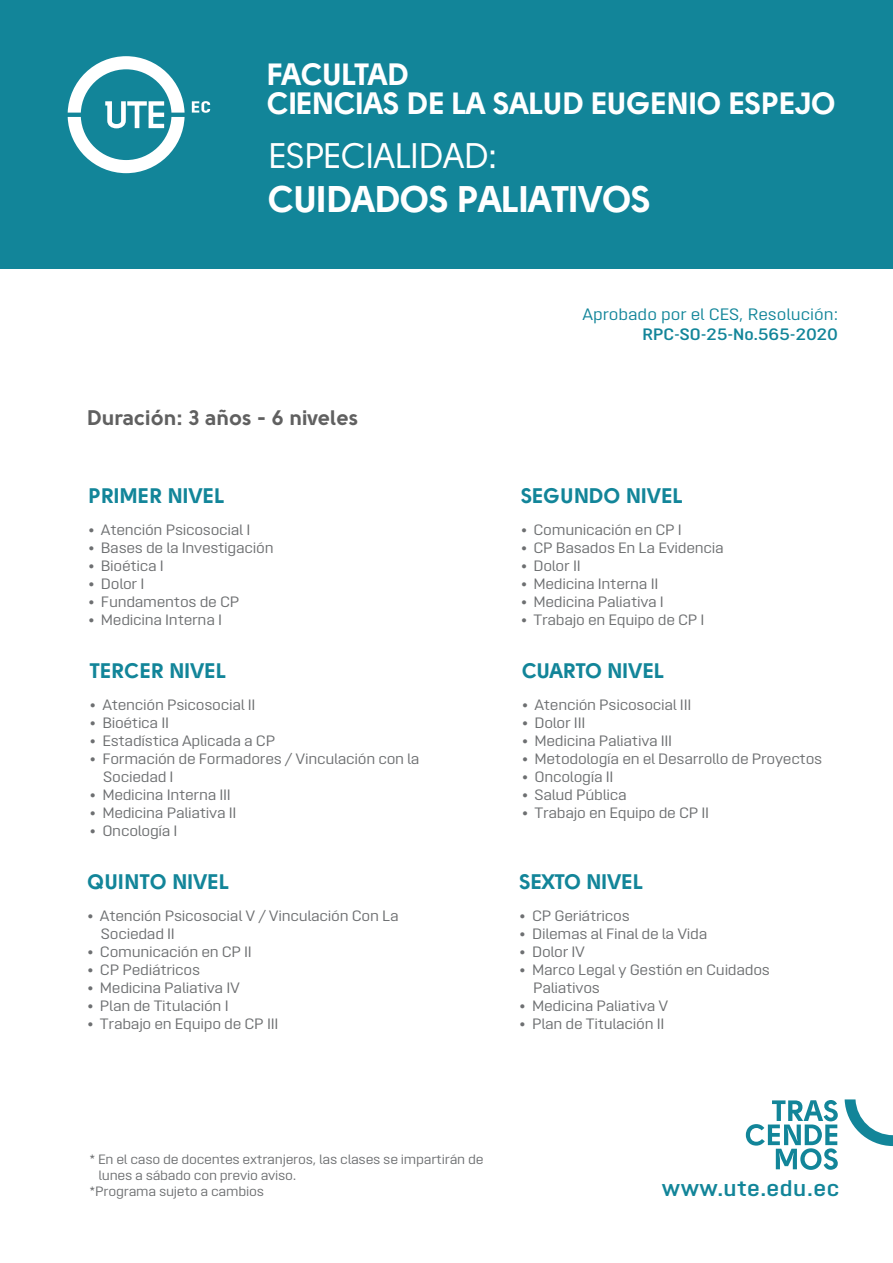
<style>
.page{position:relative;width:893px;height:1263px;background:#fff}
.page>*{position:absolute;margin:0;border:0;box-sizing:border-box;transform-origin:0 0}
.t1{font:36.9px "Solomon Sans Bold";letter-spacing:-.025em;color:#fff}
.t2{font:35.25px "Solomon Sans Normal";letter-spacing:-.04em;color:#fff}
.t3{font:30.6px/28.7px "Solomon Sans Bold";letter-spacing:-.02em;color:#fff}
.t4{font:600 22.65px "Opinion Pro Extended";letter-spacing:.025em;color:#128599}
.t5{font:21px "Solomon Sans Bold";color:#128599}
.t6{font:21px "Solomon Sans Bold";color:#606060}
.t7{font:21px "Solomon Sans Bold";letter-spacing:-.02em;color:#128599}
.t8{font:16.5px "Opinion Pro Extended";color:#128599}
.t9{font:600 16.5px "Opinion Pro Extended";color:#128599}
.t10{font:15px/18px "Opinion Pro Extended";letter-spacing:-.02em;color:#6d6f71}
.t11{font:13.5px "Opinion Pro Extended";letter-spacing:-.02em;color:#6d6f71}
</style>
<div class="page">
<div style="left:0;top:0;width:893px;height:268px;background:#128599"></div>
<svg style="left:68px;top:56px;width:117px;height:117px"></svg>
<svg style="left:192px;top:101px;width:18px;height:12px"></svg>
<svg style="left:746px;top:1100px;width:92px;height:70px"></svg>
<svg style="left:845px;top:1099px;width:48px;height:47px"></svg>
<h3 class="t3" style="left:267px;top:60px;width:570px">FACULTAD<br>CIENCIAS DE LA SALUD EUGENIO ESPEJO</h3>
<h2 class="t2" style="left:268px;top:136px;width:232px">ESPECIALIDAD:</h2>
<h1 class="t1" style="left:268px;top:178px;width:385px">CUIDADOS PALIATIVOS</h1>
<h3 class="t6" style="left:87px;top:406px;width:272px">Duración: 3 años - 6 niveles</h3>
<h3 class="t5" style="left:88px;top:483px;width:138px">PRIMER NIVEL</h3>
<p class="t10" style="left:88px;top:521px;width:163px">• Atención Psicosocial I</p>
<p class="t10" style="left:88px;top:539px;width:187px">• Bases de la Investigación</p>
<p class="t10" style="left:88px;top:557px;width:77px">• Bioética I</p>
<p class="t10" style="left:88px;top:575px;width:57px">• Dolor I</p>
<p class="t10" style="left:88px;top:593px;width:152px">• Fundamentos de CP</p>
<p class="t10" style="left:88px;top:611px;width:135px">• Medicina Interna I</p>
<h3 class="t5" style="left:90px;top:659px;width:138px">TERCER NIVEL</h3>
<p class="t10" style="left:90px;top:696px;width:167px">• Atención Psicosocial II</p>
<p class="t10" style="left:90px;top:714px;width:81px">• Bioética II</p>
<p class="t10" style="left:90px;top:732px;width:187px">• Estadística Aplicada a CP</p>
<p class="t10" style="left:103px;top:750px;width:318px;text-indent:-13px">• Formación de Formadores / Vinculación con la<br>Sociedad I</p>
<p class="t10" style="left:90px;top:786px;width:142px">• Medicina Interna III</p>
<p class="t10" style="left:90px;top:804px;width:148px">• Medicina Paliativa II</p>
<p class="t10" style="left:90px;top:822px;width:89px">• Oncología I</p>
<h3 class="t5" style="left:87px;top:869px;width:143px">QUINTO NIVEL</h3>
<p class="t10" style="left:101px;top:906px;width:299px;text-indent:-13px">• Atención Psicosocial V / Vinculación Con La<br>Sociedad II</p>
<p class="t10" style="left:87px;top:942px;width:166px">• Comunicación en CP II</p>
<p class="t10" style="left:87px;top:960px;width:114px">• CP Pediátricos</p>
<p class="t10" style="left:87px;top:978px;width:154px">• Medicina Paliativa IV</p>
<p class="t10" style="left:87px;top:996px;width:143px">• Plan de Titulación I</p>
<p class="t10" style="left:87px;top:1014px;width:192px">• Trabajo en Equipo de CP III</p>
<p class="t8" style="left:582px;top:305px;width:257px">Aprobado por el CES, Resolución:</p>
<p class="t9" style="left:642px;top:324px;width:197px">RPC-SO-25-No.565-2020</p>
<h3 class="t5" style="left:521px;top:483px;width:164px">SEGUNDO NIVEL</h3>
<p class="t10" style="left:521px;top:521px;width:162px">• Comunicación en CP I</p>
<p class="t10" style="left:521px;top:539px;width:204px">• CP Basados En La Evidencia</p>
<p class="t10" style="left:521px;top:557px;width:61px">• Dolor II</p>
<p class="t10" style="left:521px;top:575px;width:139px">• Medicina Interna II</p>
<p class="t10" style="left:521px;top:593px;width:144px">• Medicina Paliativa I</p>
<p class="t10" style="left:521px;top:611px;width:185px">• Trabajo en Equipo de CP I</p>
<h3 class="t7" style="left:522px;top:659px;width:144px">CUARTO NIVEL</h3>
<p class="t10" style="left:522px;top:696px;width:171px">• Atención Psicosocial III</p>
<p class="t10" style="left:522px;top:714px;width:65px">• Dolor III</p>
<p class="t10" style="left:522px;top:732px;width:152px">• Medicina Paliativa III</p>
<p class="t10" style="left:522px;top:750px;width:302px">• Metodología en el Desarrollo de Proyectos</p>
<p class="t10" style="left:522px;top:768px;width:93px">• Oncología II</p>
<p class="t10" style="left:522px;top:786px;width:106px">• Salud Pública</p>
<p class="t10" style="left:522px;top:804px;width:189px">• Trabajo en Equipo de CP II</p>
<h3 class="t7" style="left:520px;top:869px;width:125px">SEXTO NIVEL</h3>
<p class="t10" style="left:520px;top:906px;width:112px">• CP Geriátricos</p>
<p class="t10" style="left:520px;top:924px;width:189px">• Dilemas al Final de la Vida</p>
<p class="t10" style="left:520px;top:942px;width:67px">• Dolor IV</p>
<p class="t10" style="left:533px;top:960px;width:238px;text-indent:-13px">• Marco Legal y Gestión en Cuidados<br>Paliativos</p>
<p class="t10" style="left:520px;top:996px;width:150px">• Medicina Paliativa V</p>
<p class="t10" style="left:520px;top:1014px;width:146px">• Plan de Titulación II</p>
<p class="t11" style="left:89px;top:1151px;width:396px">* En el caso de docentes extranjeros, las clases se impartirán de</p>
<p class="t11" style="left:99px;top:1167px;width:199px">lunes a sábado con previo aviso.</p>
<p class="t11" style="left:89px;top:1183px;width:176px">*Programa sujeto a cambios</p>
<h3 class="t4" style="left:662px;top:1175px;width:179px">www.ute.edu.ec</h3>
</div>
